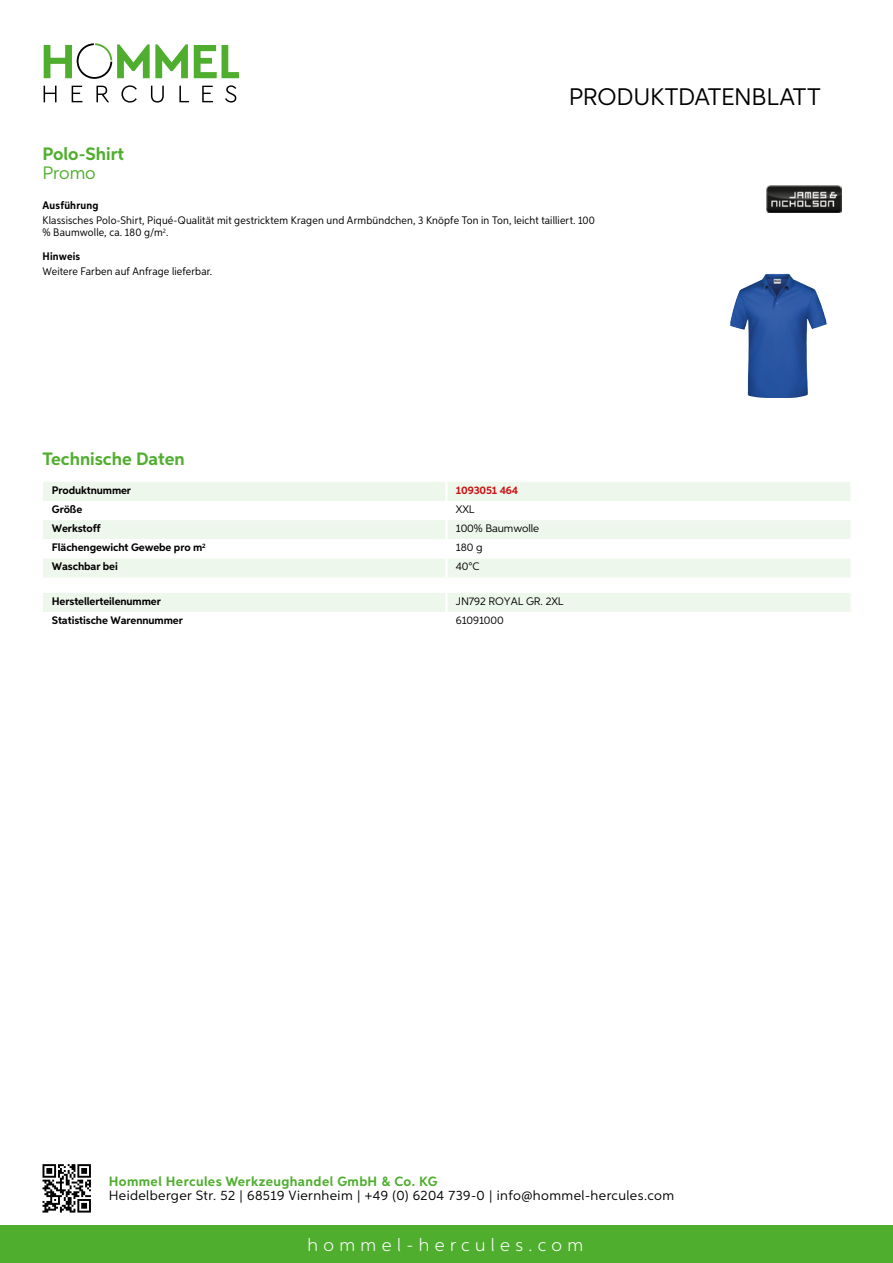
<style>
.page{position:relative;width:893px;height:1263px;background:#fff}
.page>*{position:absolute;margin:0;border:0;box-sizing:border-box;transform-origin:0 0}
.t1{font:24px "Aspira";letter-spacing:-.01em;color:#000}
.t2{font:700 18px "Aspira";color:#50ae2f}
.t3{font:300 18px "Aspira";letter-spacing:.3em;color:#fff}
.t4{font:18px "Aspira";color:#50ae2f}
.t5{font:13.5px "Aspira";letter-spacing:.03em;color:#000}
.t6{font:700 13.5px "Aspira";letter-spacing:.03em;color:#50ae2f}
.t7{font:10.95px/12px "Aspira Nar";letter-spacing:.015em;color:#000}
.t8{font:700 10.95px "Aspira";letter-spacing:-.01em;color:#000}
.t9{font:10.95px "Aspira";letter-spacing:-.01em;color:#000}
.t10{font:700 10.95px "Aspira Nar";letter-spacing:.02em;color:#000}
.t11{font:700 10.95px "Aspira";letter-spacing:-.01em;color:#cd1013}
</style>
<div class="page">
<div style="left:0;top:1226px;width:893px;height:37px;background:#50ae2f"></div>
<svg style="left:43px;top:1164px;width:48px;height:48px"></svg>
<svg style="left:194px;top:45px;width:45px;height:33px"></svg>
<svg style="left:44px;top:43px;width:144px;height:36px"></svg>
<svg style="left:44px;top:86px;width:13px;height:16px"></svg>
<svg style="left:72px;top:86px;width:10px;height:16px"></svg>
<svg style="left:96px;top:86px;width:13px;height:16px"></svg>
<svg style="left:121px;top:85px;width:16px;height:18px"></svg>
<svg style="left:151px;top:86px;width:13px;height:17px"></svg>
<svg style="left:179px;top:86px;width:10px;height:16px"></svg>
<svg style="left:202px;top:86px;width:11px;height:16px"></svg>
<svg style="left:225px;top:85px;width:11px;height:18px"></svg>
<div style="left:43px;top:482px;width:807px;height:95px;background:#eef7eb"></div>
<svg style="left:43px;top:501px;width:807px;height:57px"></svg>
<hr style="left:445px;top:482px;width:3px;height:19px;background:#fff">
<hr style="left:445px;top:501px;width:3px;height:19px;background:#fff">
<hr style="left:445px;top:520px;width:3px;height:19px;background:#fff">
<hr style="left:445px;top:539px;width:3px;height:19px;background:#fff">
<hr style="left:445px;top:558px;width:3px;height:19px;background:#fff">
<div style="left:43px;top:593px;width:807px;height:19px;background:#eef7eb"></div>
<img style="left:730px;top:274px;width:57px;height:108px">
<img style="left:766px;top:185px;width:76px;height:27px">
<h1 class="t1" style="left:569px;top:82px;width:253px">Produktdatenblatt</h1>
<h2 class="t2" style="left:43px;top:142px;width:83px">Polo-Shirt</h2>
<h2 class="t4" style="left:43px;top:162px;width:55px">Promo</h2>
<p class="t10" style="left:43px;top:199px;width:58px">Ausführung</p>
<p class="t7" style="left:43px;top:214px;width:554px">Klassisches Polo-Shirt, Piqué-Qualität mit gestricktem Kragen und Armbündchen, 3 Knöpfe Ton in Ton, leicht tailliert. 100 % Baumwolle, ca. 180 g/m<sup>2</sup>.</p>
<p class="t10" style="left:43px;top:249px;width:39px">Hinweis</p>
<p class="t7" style="left:43px;top:265px;width:171px">Weitere Farben auf Anfrage lieferbar.</p>
<h2 class="t2" style="left:43px;top:448px;width:144px">Technische Daten</h2>
<p class="t8" style="left:52px;top:483px;width:81px">Produktnummer</p>
<p class="t11" style="left:456px;top:483px;width:64px">1093051 464</p>
<p class="t8" style="left:52px;top:502px;width:32px">Größe</p>
<p class="t9" style="left:456px;top:502px;width:19px">XXL</p>
<p class="t8" style="left:52px;top:521px;width:50px">Werkstoff</p>
<p class="t9" style="left:456px;top:522px;width:85px">100% Baumwolle</p>
<p class="t8" style="left:52px;top:541px;width:155px">Flächengewicht Gewebe pro m<sup>2</sup></p>
<p class="t9" style="left:456px;top:541px;width:28px">180 g</p>
<p class="t8" style="left:52px;top:560px;width:68px">Waschbar bei</p>
<p class="t9" style="left:456px;top:560px;width:25px">40°C</p>
<p class="t8" style="left:52px;top:594px;width:111px">Herstellerteilenummer</p>
<p class="t9" style="left:456px;top:594px;width:108px">JN792 ROYAL GR. 2XL</p>
<p class="t8" style="left:52px;top:613px;width:132px">Statistische Warennummer</p>
<p class="t9" style="left:456px;top:613px;width:49px">61091000</p>
<p class="t6" style="left:109px;top:1172px;width:330px">Hommel Hercules Werkzeughandel GmbH &amp; Co. KG</p>
<p class="t5" style="left:109px;top:1187px;width:567px">Heidelberger Str. 52 | 68519 Viernheim | +49 (0) 6204 739-0 | info@hommel-hercules.com</p>
<h2 class="t3" style="left:307px;top:1234px;width:277px">hommel-hercules.com</h2>
</div>
